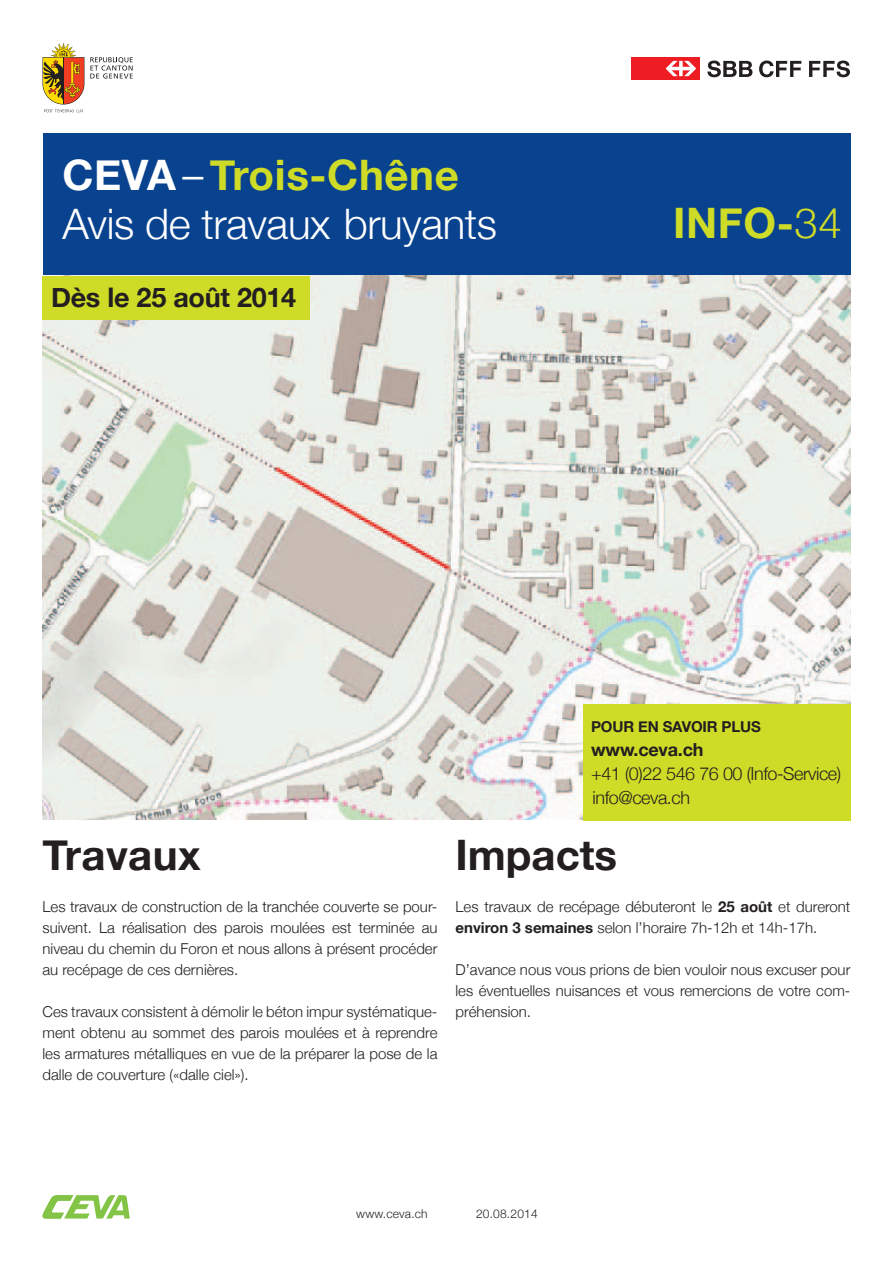
<style>
.page{position:relative;width:893px;height:1263px;background:#fff}
.page>*{position:absolute;margin:0;border:0;box-sizing:border-box;transform-origin:0 0}
.t1{font:300 42px/49.5px "Helvetica Neue";letter-spacing:-.01em;color:#fff}
.t2{font:700 42px "Helvetica Neue";color:#231f20}
.t3{font:700 42px "Helvetica Neue";color:#cfdc27}
.t4{font:700 27px "Helvetica Neue";letter-spacing:-.01em;color:#231f20}
.t5{font:300 18px/24px "Helvetica Neue";letter-spacing:-.025em;color:#231f20}
.t6{font:700 18px "Helvetica Neue";letter-spacing:-.01em;color:#231f20}
.t7{font:300 15px/21px "Helvetica Neue";color:#231f20;text-align:justify}
.t8{font:700 15px "Helvetica Neue";letter-spacing:-.01em;color:#231f20}
.t9{font:300 12px "Helvetica Neue";letter-spacing:.015em;color:#231f20}
.s1{font-weight:700}
.s2{font-weight:700;color:#cfdc27}
.s3{font-weight:300}
</style>
<div class="page">
<svg style="left:707px;top:61px;width:45px;height:16px"></svg>
<svg style="left:759px;top:61px;width:42px;height:16px"></svg>
<svg style="left:809px;top:61px;width:41px;height:16px"></svg>
<div style="left:631px;top:57px;width:69px;height:23px;background:#ee1d23"></div>
<svg style="left:666px;top:61px;width:30px;height:15px"></svg>
<svg style="left:43px;top:43px;width:41px;height:69px"></svg>
<hr style="left:63px;top:58px;width:1px;height:46px;background:#231f20">
<svg style="left:90px;top:57px;width:43px;height:22px"></svg>
<svg style="left:43px;top:1195px;width:87px;height:23px"></svg>
<div style="left:43px;top:134px;width:807px;height:142px;background:#09428e"></div>
<img style="left:43px;top:275px;width:807px;height:545px">
<div style="left:583px;top:704px;width:267px;height:117px;background:#cfdc27"></div>
<div style="left:43px;top:276px;width:267px;height:43px;background:#cfdc27"></div>
<h1 class="t1" style="left:62px;top:147px;width:436px"><span class="s1">CEVA</span>– <span class="s2">Trois-Chêne<br></span>Avis de travaux bruyants</h1>
<h2 class="t4" style="left:51px;top:277px;width:247px">Dès le 25 août 2014</h2>
<h1 class="t3" style="left:673px;top:190px;width:170px">INFO-<span class="s3">34</span></h1>
<p class="t8" style="left:591px;top:715px;width:171px">POUR EN SAVOIR PLUS</p>
<p class="t6" style="left:591px;top:735px;width:114px">www.ceva.ch</p>
<p class="t5" style="left:591px;top:760px;width:252px">+41 (0)22 546 76 00 (Info-Service) info@ceva.ch</p>
<h1 class="t2" style="left:43px;top:822px;width:160px">Travaux</h1>
<p class="t7" style="left:43px;top:895px;width:396px">Les travaux de construction de la tranchée couverte se pour&shy;suivent. La réalisation des parois moulées est terminée au niveau du chemin du Foron et nous allons à présent procéder au recépage de ces dernières.</p>
<p class="t7" style="left:43px;top:1000px;width:396px">Ces travaux consistent à démolir le béton impur systématique&shy;ment obtenu au sommet des parois moulées et à reprendre les armatures métalliques en vue de la préparer la pose de la dalle de couverture («dalle ciel»).</p>
<h1 class="t2" style="left:455px;top:822px;width:163px">Impacts</h1>
<p class="t7" style="left:455px;top:895px;width:396px">Les travaux de recépage débuteront le <span class="s1">25 août</span> et dureront <span class="s1">environ 3 semaines</span> selon l’horaire 7h-12h et 14h-17h.</p>
<p class="t7" style="left:455px;top:958px;width:396px">D’avance nous vous prions de bien vouloir nous excuser pour les éventuelles nuisances et vous remercions de votre com&shy;préhension.</p>
<p class="t9" style="left:356px;top:1204px;width:73px">www.ceva.ch</p>
<p class="t9" style="left:476px;top:1204px;width:63px">20.08.2014</p>
</div>
